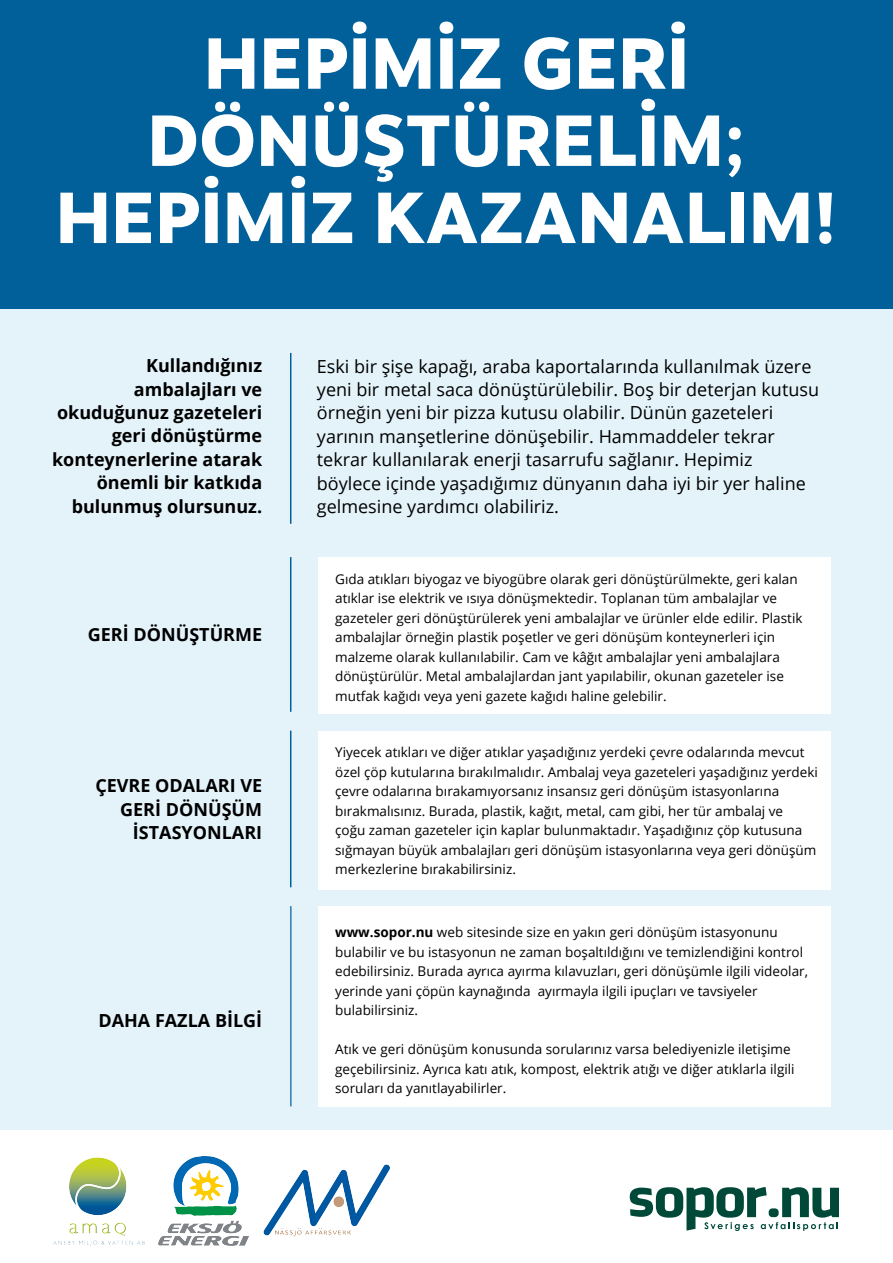
<style>
.page{position:relative;width:893px;height:1263px;background:#fff}
.page>*{position:absolute;margin:0;border:0;box-sizing:border-box;transform-origin:0 0}
.t1{font:800 72px/77.1px "Motiva Sans";color:#fff;text-align:center}
.t2{font:18px/23.4px "Open Sans";color:#000}
.t3{font:700 18px/23.4px "Open Sans";color:#000;text-align:right}
.t4{font:13.5px/19.5px "Open Sans";color:#000}
.s1{font-weight:700}
</style>
<div class="page">
<div style="left:0;top:304px;width:893px;height:825px;background:#e4f3fa"></div>
<div style="left:318px;top:557px;width:512px;height:157px;background:#fff"></div>
<div style="left:318px;top:731px;width:512px;height:158px;background:#fff"></div>
<div style="left:318px;top:906px;width:512px;height:200px;background:#fff"></div>
<div style="left:0;top:0;width:893px;height:308px;background:#015f99"></div>
<svg style="left:630px;top:1187px;width:209px;height:44px"></svg>
<hr style="left:290px;top:353px;width:1px;height:171px;background:#015f99">
<hr style="left:290px;top:557px;width:1px;height:155px;background:#015f99">
<hr style="left:290px;top:731px;width:1px;height:156px;background:#015f99">
<hr style="left:290px;top:906px;width:1px;height:200px;background:#015f99">
<img style="left:53px;top:1157px;width:336px;height:89px">
<h1 class="t1" style="left:56px;top:23px;width:783px">HEPİMİZ GERİ<br>DÖNÜŞTÜRELİM;<br>HEPİMİZ KAZANALIM!</h1>
<h2 class="t3" style="left:52px;top:353px;width:212px">Kullandığınız ambalajları ve okuduğunuz gazeteleri geri dönüştürme konteynerlerine atarak önemli bir katkıda bulunmuş olursunuz.</h2>
<h2 class="t3" style="left:88px;top:623px;width:176px">GERİ DÖNÜŞTÜRME</h2>
<h2 class="t3" style="left:95px;top:774px;width:168px">ÇEVRE ODALARI VE<br>GERİ DÖNÜŞÜM<br>İSTASYONLARI</h2>
<h2 class="t3" style="left:98px;top:1008px;width:165px">DAHA FAZLA BİLGİ</h2>
<p class="t2" style="left:317px;top:354px;width:504px">Eski bir şişe kapağı, araba kaportalarında kullanılmak üzere yeni bir metal saca dönüştürülebilir. Boş bir deterjan kutusu örneğin yeni bir pizza kutusu olabilir. Dünün gazeteleri yarının manşetlerine dönüşebilir. Hammaddeler tekrar tekrar kullanılarak enerji tasarrufu sağlanır. Hepimiz böylece içinde yaşadığımız dünyanın daha iyi bir yer haline gelmesine yardımcı olabiliriz.</p>
<p class="t4" style="left:335px;top:569px;width:469px">Gıda atıkları biyogaz ve biyogübre olarak geri dönüştürülmekte, geri kalan atıklar ise elektrik ve ısıya dönüşmektedir. Toplanan tüm ambalajlar ve gazeteler geri dönüştürülerek yeni ambalajlar ve ürünler elde edilir. Plastik ambalajlar örneğin plastik poşetler ve geri dönüşüm konteynerleri için malzeme olarak kullanılabilir. Cam ve kâğıt ambalajlar yeni ambalajlara dönüştürülür. Metal ambalajlardan jant yapılabilir, okunan gazeteler ise mutfak kağıdı veya yeni gazete kağıdı haline gelebilir.</p>
<p class="t4" style="left:335px;top:742px;width:484px">Yiyecek atıkları ve diğer atıklar yaşadığınız yerdeki çevre odalarında mevcut özel çöp kutularına bırakılmalıdır. Ambalaj veya gazeteleri yaşadığınız yerdeki çevre odalarına bırakamıyorsanız insansız geri dönüşüm istasyonlarına bırakmalısınız. Burada, plastik, kağıt, metal, cam gibi, her tür ambalaj ve<br>çoğu zaman gazeteler için kaplar bulunmaktadır. Yaşadığınız çöp kutusuna sığmayan büyük ambalajları geri dönüşüm istasyonlarına veya geri dönüşüm merkezlerine bırakabilirsiniz.</p>
<p class="t4" style="left:335px;top:922px;width:474px"><span class="s1">www.sopor.nu</span> web sitesinde size en yakın geri dönüşüm istasyonunu bulabilir ve bu istasyonun ne zaman boşaltıldığını ve temizlendiğini kontrol edebilirsiniz. Burada ayrıca ayırma kılavuzları, geri dönüşümle ilgili videolar, yerinde yani çöpün kaynağında ayırmayla ilgili ipuçları ve tavsiyeler bulabilirsiniz.</p>
<p class="t4" style="left:335px;top:1039px;width:461px">Atık ve geri dönüşüm konusunda sorularınız varsa belediyenizle iletişime geçebilirsiniz. Ayrıca katı atık, kompost, elektrik atığı ve diğer atıklarla ilgili soruları da yanıtlayabilirler.</p>
</div>
